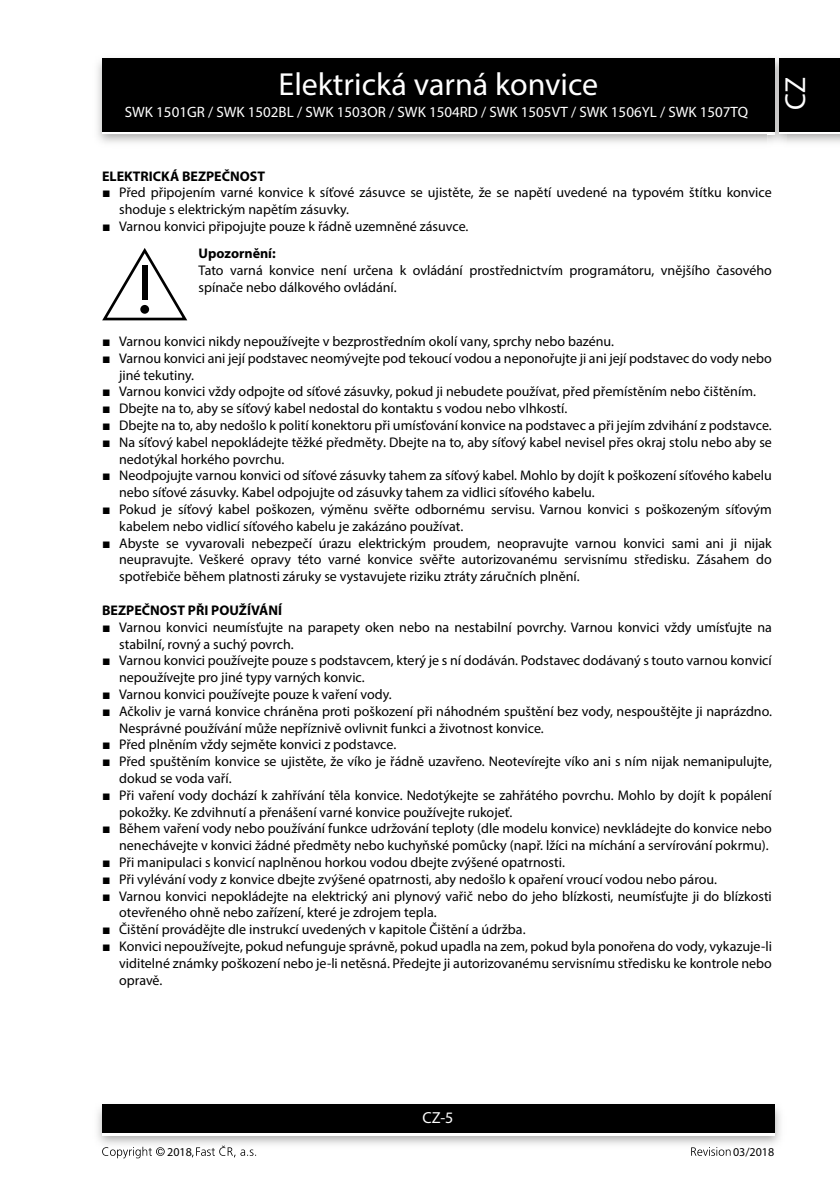
<style>
.page{position:relative;width:840px;height:1191px;background:#fff}
.page>*{position:absolute;margin:0;border:0;box-sizing:border-box;transform-origin:0 0}
.t1{font:32px "Myriad Pro";color:#fff}
.t2{font:29px "Myriad Pro";color:#fff}
.t3{font:16px "Myriad Pro";color:#fff}
.t4{font:15px "Myriad Pro";color:#fff}
.t5{font:14px/16.8px "Myriad Pro";color:#000}
.t6{font:700 14px "Myriad Pro";color:#000}
.t7{font:12px "Myriad Pro";color:#000}
.s1{font-family:"Arial"}
.s2{font-weight:700}
</style>
<div class="page">
<div style="left:102px;top:61px;width:672px;height:73px;background:linear-gradient(to right,#000,#000)"></div>
<div style="left:102px;top:58px;width:672px;height:73px;background:#000"></div>
<img style="left:97px;top:1104px;width:684px;height:41px">
<div style="left:102px;top:1107px;width:672px;height:28px;background:linear-gradient(to right,#fff,#fff)"></div>
<div style="left:102px;top:1104px;width:672px;height:28px;background:#000"></div>
<img style="left:767px;top:56px;width:18px;height:89px">
<svg style="left:767px;top:131px;width:7px;height:3px"></svg>
<img style="left:767px;top:58px;width:7px;height:3px">
<img style="left:767px;top:61px;width:7px;height:70px">
<div style="left:778px;top:61px;width:61px;height:73px;background:linear-gradient(to right,#000,#000)"></div>
<div style="left:778px;top:58px;width:61px;height:73px;background:#000"></div>
<svg style="left:102px;top:1146px;width:63px;height:12px"></svg>
<svg style="left:192px;top:1145px;width:64px;height:12px"></svg>
<svg style="left:691px;top:1147px;width:39px;height:8px"></svg>
<svg style="left:102px;top:248px;width:85px;height:72px"></svg>
<div style="left:142px;top:265px;width:5px;height:35px;background:#000"></div>
<div style="left:140px;top:305px;width:9px;height:9px;background:#000;border-radius:50%"></div>
<h1 class="t1" style="left:278px;top:64px;width:321px">Elektrická varná konvice</h1>
<p class="t4" style="left:125px;top:102px;width:624px">SWK 1501GR / SWK 1502BL / SWK 1503OR / SWK 1504RD / SWK 1505VT / SWK 1506YL / SWK 1507TQ</p>
<h2 class="t2" style="left:777px;top:110px;width:34px;rotate:-90deg">CZ</h2>
<p class="t6" style="left:102px;top:167px;width:164px">ELEKTRICKÁ BEZPEČNOST</p>
<p class="t5" style="left:119px;top:184px;width:653px;text-indent:-17px"><span class="s1">■</span> Před připojením varné konvice k síťové zásuvce se ujistěte, že se napětí uvedené na typovém štítku konvice shoduje s elektrickým napětím zásuvky.</p>
<p class="t5" style="left:198px;top:212px;width:271px;line-height:27.2px;text-indent:-96px"><span class="s1">■</span> Varnou konvici připojujte pouze k řádně uzemněné zásuvce.<br><span class="s2">Upozornění:</span></p>
<p class="t5" style="left:198px;top:262px;width:574px">Tato varná konvice není určena k ovládání prostřednictvím programátoru, vnějšího časového spínače nebo dálkového ovládání.</p>
<p class="t5" style="left:102px;top:333px;width:513px"><span class="s1">■</span> Varnou konvici nikdy nepoužívejte v bezprostředním okolí vany, sprchy nebo bazénu.</p>
<p class="t5" style="left:119px;top:349px;width:653px;text-indent:-17px"><span class="s1">■</span> Varnou konvici ani její podstavec neomývejte pod tekoucí vodou a neponořujte ji ani její podstavec do vody nebo jiné tekutiny.</p>
<p class="t5" style="left:102px;top:383px;width:655px"><span class="s1">■</span> Varnou konvici vždy odpojte od síťové zásuvky, pokud ji nebudete používat, před přemístěním nebo čištěním.</p>
<p class="t5" style="left:102px;top:400px;width:466px"><span class="s1">■</span> Dbejte na to, aby se síťový kabel nedostal do kontaktu s vodou nebo vlhkostí.</p>
<p class="t5" style="left:102px;top:417px;width:670px"><span class="s1">■</span> Dbejte na to, aby nedošlo k polití konektoru při umísťování konvice na podstavec a při jejím zdvihání z podstavce.</p>
<p class="t5" style="left:119px;top:433px;width:654px;text-indent:-17px"><span class="s1">■</span> Na síťový kabel nepokládejte těžké předměty. Dbejte na to, aby síťový kabel nevisel přes okraj stolu nebo aby se nedotýkal horkého povrchu.</p>
<p class="t5" style="left:119px;top:467px;width:653px;text-indent:-17px"><span class="s1">■</span> Neodpojujte varnou konvici od síťové zásuvky tahem za síťový kabel. Mohlo by dojít k poškození síťového kabelu nebo síťové zásuvky. Kabel odpojujte od zásuvky tahem za vidlici síťového kabelu.</p>
<p class="t5" style="left:119px;top:501px;width:653px;text-indent:-17px"><span class="s1">■</span> Pokud je síťový kabel poškozen, výměnu svěřte odbornému servisu. Varnou konvici s poškozeným síťovým kabelem nebo vidlicí síťového kabelu je zakázáno používat.</p>
<p class="t5" style="left:119px;top:534px;width:653px;text-align:justify;text-indent:-17px"><span class="s1">■</span> Abyste se vyvarovali nebezpečí úrazu elektrickým proudem, neopravujte varnou konvici sami ani ji nijak neupravujte. Veškeré opravy této varné konvice svěřte autorizovanému servisnímu středisku. Zásahem do spotřebiče během platnosti záruky se vystavujete riziku ztráty záručních plnění.</p>
<p class="t6" style="left:102px;top:601px;width:181px">BEZPEČNOST PŘI POUŽÍVÁNÍ</p>
<p class="t5" style="left:119px;top:618px;width:653px;text-indent:-17px"><span class="s1">■</span> Varnou konvici neumísťujte na parapety oken nebo na nestabilní povrchy. Varnou konvici vždy umísťujte na stabilní, rovný a suchý povrch.</p>
<p class="t5" style="left:119px;top:652px;width:653px;text-indent:-17px"><span class="s1">■</span> Varnou konvici používejte pouze s podstavcem, který je s ní dodáván. Podstavec dodávaný s touto varnou konvicí nepoužívejte pro jiné typy varných konvic.</p>
<p class="t5" style="left:102px;top:685px;width:291px"><span class="s1">■</span> Varnou konvici používejte pouze k vaření vody.</p>
<p class="t5" style="left:119px;top:702px;width:654px;text-indent:-17px"><span class="s1">■</span> Ačkoliv je varná konvice chráněna proti poškození při náhodném spuštění bez vody, nespouštějte ji naprázdno.<br>Nesprávné používání může nepříznivě ovlivnit funkci a životnost konvice.</p>
<p class="t5" style="left:102px;top:736px;width:295px"><span class="s1">■</span> Před plněním vždy sejměte konvici z podstavce.</p>
<p class="t5" style="left:119px;top:753px;width:654px;text-indent:-17px"><span class="s1">■</span> Před spuštěním konvice se ujistěte, že víko je řádně uzavřeno. Neotevírejte víko ani s ním nijak nemanipulujte, dokud se voda vaří.</p>
<p class="t5" style="left:119px;top:786px;width:653px;text-indent:-17px"><span class="s1">■</span> Při vaření vody dochází k zahřívání těla konvice. Nedotýkejte se zahřátého povrchu. Mohlo by dojít k popálení pokožky. Ke zdvihnutí a přenášení varné konvice používejte rukojeť.</p>
<p class="t5" style="left:102px;top:820px;width:670px;text-align:right"><span class="s1">■</span> Během vaření vody nebo používání funkce udržování teploty (dle modelu konvice) nevkládejte do konvice nebo nenechávejte v konvici žádné předměty nebo kuchyňské pomůcky (např. lžíci na míchání a servírování pokrmu).</p>
<p class="t5" style="left:102px;top:853px;width:464px"><span class="s1">■</span> Při manipulaci s konvicí naplněnou horkou vodou dbejte zvýšené opatrnosti.</p>
<p class="t5" style="left:102px;top:870px;width:616px"><span class="s1">■</span> Při vylévání vody z konvice dbejte zvýšené opatrnosti, aby nedošlo k opaření vroucí vodou nebo párou.</p>
<p class="t5" style="left:119px;top:887px;width:654px;text-indent:-17px"><span class="s1">■</span> Varnou konvici nepokládejte na elektrický ani plynový vařič nebo do jeho blízkosti, neumísťujte ji do blízkosti otevřeného ohně nebo zařízení, které je zdrojem tepla.</p>
<p class="t5" style="left:102px;top:921px;width:424px"><span class="s1">■</span> Čištění provádějte dle instrukcí uvedených v kapitole Čištění a údržba.</p>
<p class="t5" style="left:119px;top:937px;width:654px;text-align:justify;text-indent:-17px"><span class="s1">■</span> Konvici nepoužívejte, pokud nefunguje správně, pokud upadla na zem, pokud byla ponořena do vody, vykazuje-li viditelné známky poškození nebo je-li netěsná. Předejte ji autorizovanému servisnímu středisku ke kontrole nebo opravě.</p>
<p class="t3" style="left:422px;top:1108px;width:32px">CZ-5</p>
<p class="t7" style="left:167px;top:1144px;width:26px">2018</p>
<p class="t7" style="left:732px;top:1144px;width:43px">03/2018</p>
</div>
